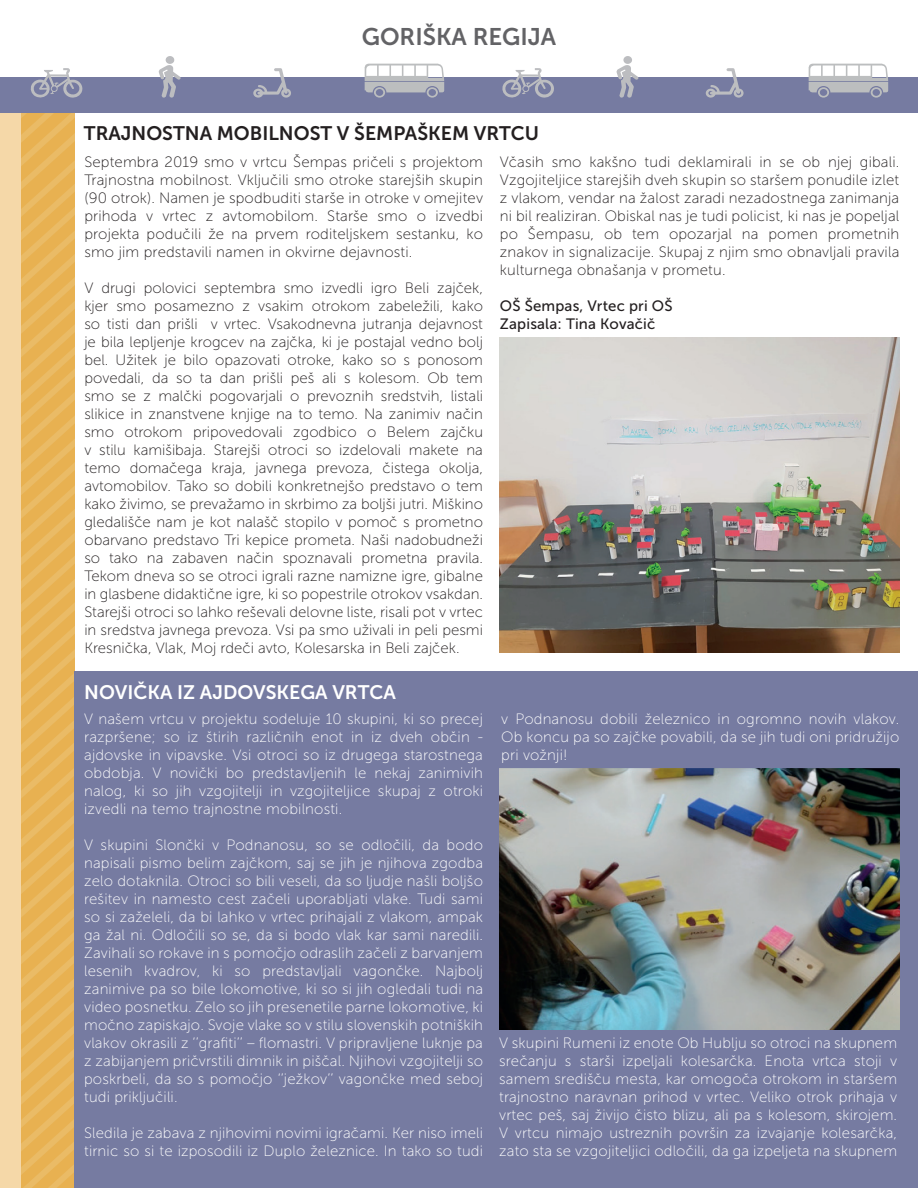
<style>
.page{position:relative;width:918px;height:1188px;background:#fff}
.page>*{position:absolute;margin:0;border:0;box-sizing:border-box;transform-origin:0 0}
.t1{font:24px "Museo Sans 700";color:#636366}
.t2{font:19.5px "Museo Sans 700";color:#231f20}
.t3{font:19.5px "Museo Sans 700";color:#fff}
.t4{font:15px/18px "Museo Sans 100";letter-spacing:.01em;color:#231f20;text-align:justify}
.t5{font:15px/18px "Museo Sans 100";letter-spacing:.01em;color:#fff;text-align:justify}
.t6{font:15px/18px "Museo Sans 500";letter-spacing:.01em;color:#231f20}
</style>
<div class="page">
<div style="left:0;top:78px;width:21px;height:1110px;background:#f5d8a8"></div>
<div style="left:0;top:78px;width:918px;height:35px;background:#767ba1"></div>
<svg style="left:501px;top:68px;width:54px;height:30px"></svg>
<svg style="left:616px;top:56px;width:22px;height:42px"></svg>
<svg style="left:706px;top:68px;width:38px;height:30px"></svg>
<svg style="left:808px;top:63px;width:81px;height:35px"></svg>
<svg style="left:10px;top:68px;width:92px;height:1120px"></svg>
<svg style="left:158px;top:56px;width:23px;height:42px"></svg>
<svg style="left:253px;top:68px;width:38px;height:30px"></svg>
<svg style="left:364px;top:63px;width:81px;height:35px"></svg>
<div style="left:75px;top:671px;width:843px;height:517px;background:#767ba1"></div>
<img style="left:500px;top:338px;width:399px;height:315px">
<img style="left:500px;top:769px;width:399px;height:261px">
<h1 class="t1" style="left:362px;top:23px;width:196px">GORIŠKA REGIJA</h1>
<h2 class="t2" style="left:84px;top:122px;width:457px">TRAJNOSTNA MOBILNOST V ŠEMPAŠKEM VRTCU</h2>
<p class="t4" style="left:84px;top:153px;width:400px">Septembra 2019 smo v vrtcu Šempas pričeli s projektom Trajnostna mobilnost. Vključili smo otroke starejših skupin (90 otrok). Namen je spodbuditi starše in otroke v omejitev prihoda v vrtec z avtomobilom. Starše smo o izvedbi projekta podučili že na prvem roditeljskem sestanku, ko smo jim predstavili namen in okvirne dejavnosti.</p>
<p class="t4" style="left:84px;top:279px;width:400px">V drugi polovici septembra smo izvedli igro Beli zajček, kjer smo posamezno z vsakim otrokom zabeležili, kako so tisti dan prišli v vrtec. Vsakodnevna jutranja dejavnost je bila lepljenje krogcev na zajčka, ki je postajal vedno bolj bel. Užitek je bilo opazovati otroke, kako so s ponosom povedali, da so ta dan prišli peš ali s kolesom. Ob tem smo se z malčki pogovarjali o prevoznih sredstvih, listali slikice in znanstvene knjige na to temo. Na zanimiv način smo otrokom pripovedovali zgodbico o Belem zajčku v stilu kamišibaja. Starejši otroci so izdelovali makete na temo domačega kraja, javnega prevoza, čistega okolja, avtomobilov. Tako so dobili konkretnejšo predstavo o tem kako živimo, se prevažamo in skrbimo za boljši jutri. Miškino gledališče nam je kot nalašč stopilo v pomoč s prometno obarvano predstavo Tri kepice prometa. Naši nadobudneži so tako na zabaven način spoznavali prometna pravila.<br>Tekom dneva so se otroci igrali razne namizne igre, gibalne in glasbene didaktične igre, ki so popestrile otrokov vsakdan.<br>Starejši otroci so lahko reševali delovne liste, risali pot v vrtec in sredstva javnega prevoza. Vsi pa smo uživali in peli pesmi Kresnička, Vlak, Moj rdeči avto, Kolesarska in Beli zajček.</p>
<p class="t4" style="left:500px;top:153px;width:401px">Včasih smo kakšno tudi deklamirali in se ob njej gibali.<br>Vzgojiteljice starejših dveh skupin so staršem ponudile izlet z vlakom, vendar na žalost zaradi nezadostnega zanimanja ni bil realiziran. Obiskal nas je tudi policist, ki nas je popeljal po Šempasu, ob tem opozarjal na pomen prometnih znakov in signalizacije. Skupaj z njim smo obnavljali pravila kulturnega obnašanja v prometu.</p>
<p class="t6" style="left:500px;top:297px;width:174px">OŠ Šempas, Vrtec pri OŠ<br>Zapisala: Tina Kovačič</p>
<h2 class="t3" style="left:84px;top:682px;width:313px">NOVIČKA IZ AJDOVSKEGA VRTCA</h2>
<p class="t5" style="left:84px;top:710px;width:400px">V našem vrtcu v projektu sodeluje 10 skupini, ki so precej razpršene; so iz štirih različnih enot in iz dveh občin - ajdovske in vipavske. Vsi otroci so iz drugega starostnega obdobja. V novički bo predstavljenih le nekaj zanimivih nalog, ki so jih vzgojitelji in vzgojiteljice skupaj z otroki izvedli na temo trajnostne mobilnosti.</p>
<p class="t5" style="left:84px;top:836px;width:400px">V skupini Slončki v Podnanosu, so se odločili, da bodo napisali pismo belim zajčkom, saj se jih je njihova zgodba zelo dotaknila. Otroci so bili veseli, da so ljudje našli boljšo rešitev in namesto cest začeli uporabljati vlake. Tudi sami so si zaželeli, da bi lahko v vrtec prihajali z vlakom, ampak ga žal ni. Odločili so se, da si bodo vlak kar sami naredili.<br>Zavihali so rokave in s pomočjo odraslih začeli z barvanjem lesenih kvadrov, ki so predstavljali vagončke. Najbolj zanimive pa so bile lokomotive, ki so si jih ogledali tudi na video posnetku. Zelo so jih presenetile parne lokomotive, ki močno zapiskajo. Svoje vlake so v stilu slovenskih potniških vlakov okrasili z ‘’grafiti’’ – flomastri. V pripravljene luknje pa z zabijanjem pričvrstili dimnik in piščal. Njihovi vzgojitelji so poskrbeli, da so s pomočjo ‘’ježkov’’ vagončke med seboj tudi priključili.</p>
<p class="t5" style="left:84px;top:1124px;width:400px">Sledila je zabava z njihovimi novimi igračami. Ker niso imeli tirnic so si te izposodili iz Duplo železnice. In tako so tudi</p>
<p class="t5" style="left:501px;top:710px;width:400px">v Podnanosu dobili železnico in ogromno novih vlakov.<br>Ob koncu pa so zajčke povabili, da se jih tudi oni pridružijo pri vožnji!</p>
<p class="t5" style="left:499px;top:1034px;width:399px">V skupini Rumeni iz enote Ob Hublju so otroci na skupnem srečanju s starši izpeljali kolesarčka. Enota vrtca stoji v samem središču mesta, kar omogoča otrokom in staršem trajnostno naravnan prihod v vrtec. Veliko otrok prihaja v vrtec peš, saj živijo čisto blizu, ali pa s kolesom, skirojem.<br>V vrtcu nimajo ustreznih površin za izvajanje kolesarčka, zato sta se vzgojiteljici odločili, da ga izpeljeta na skupnem</p>
</div>
